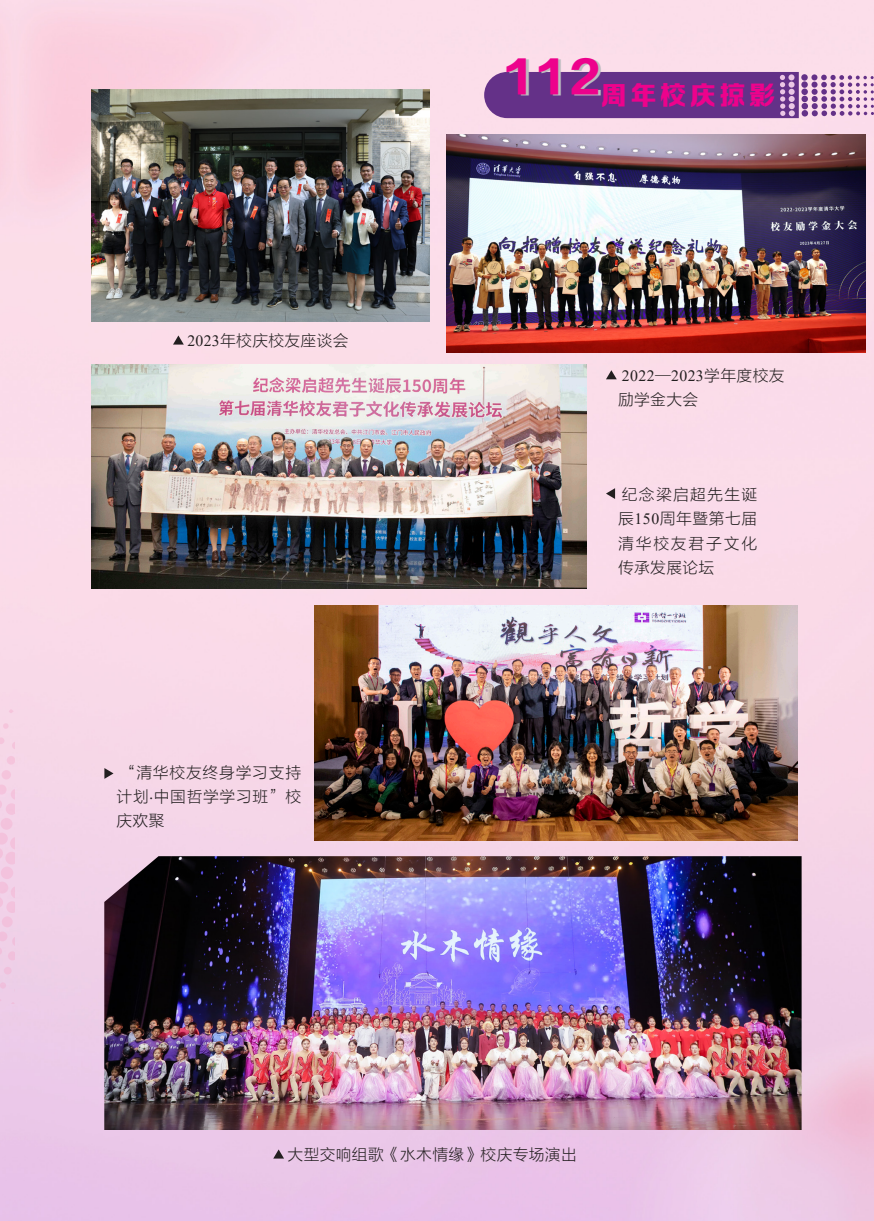
<style>
.page{position:relative;width:874px;height:1221px;background:#fff}
.page>*{position:absolute;margin:0;border:0;box-sizing:border-box;transform-origin:0 0}
.t1{font:44.62px "FZRUIZH DAJW GB1 0";color:#ed028c}
.t2{font:25.9px "FZRUIZH DAJW GB1 0";letter-spacing:.14em;color:#ed028c}
.tushuo{font:15.75px/24.5px "FZLTKHK GBK1 0";letter-spacing:.035em;color:#231f20;text-align:justify}
.s1{font-family:"Times New Roman"}
.s2{font-family:"Minion Pro"}
</style>
<div class="page">
<img style="left:0;top:0;width:873px;height:1220px">
<img style="left:92px;top:89px;width:337px;height:233px">
<svg style="left:173px;top:335px;width:11px;height:9px"></svg>
<img style="left:446px;top:134px;width:418px;height:218px">
<img style="left:92px;top:365px;width:494px;height:223px">
<img style="left:314px;top:605px;width:483px;height:235px">
<img style="left:104px;top:856px;width:697px;height:273px">
<svg style="left:605px;top:370px;width:11px;height:9px"></svg>
<svg style="left:605px;top:488px;width:9px;height:11px"></svg>
<svg style="left:104px;top:768px;width:9px;height:10px"></svg>
<svg style="left:273px;top:1149px;width:11px;height:9px"></svg>
<svg style="left:484px;top:72px;width:389px;height:46px;background:#7c4d98"></svg>
<div style="left:1px;top:866px;width:12px;height:13px;background:#f3c2dd;border-radius:50%"></div>
<svg style="left:0;top:822px;width:16px;height:42px"></svg>
<div style="left:0;top:817px;width:12px;height:12px;background:#f3c2dc;border-radius:50%"></div>
<svg style="left:0;top:881px;width:15px;height:32px"></svg>
<div style="left:2px;top:916px;width:11px;height:11px;background:#f2c1dc;border-radius:50%"></div>
<svg style="left:0;top:784px;width:15px;height:30px"></svg>
<div style="left:2px;top:770px;width:9px;height:9px;background:#f5c4dc;border-radius:50%"></div>
<div style="left:7px;top:755px;width:8px;height:9px;background:#f5c4dc;border-radius:50%"></div>
<svg style="left:0;top:931px;width:15px;height:29px"></svg>
<div style="left:4px;top:966px;width:8px;height:8px;background:#f0c0dc;border-radius:50%"></div>
<svg style="left:12px;top:741px;width:3px;height:8px"></svg>
<svg style="left:0;top:737px;width:5px;height:7px"></svg>
<svg style="left:0;top:982px;width:6px;height:6px"></svg>
<svg style="left:3px;top:723px;width:6px;height:5px"></svg>
<svg style="left:9px;top:709px;width:5px;height:4px"></svg>
<p class="tushuo" style="left:187px;top:329px;width:162px"><span class="s1">2023</span>年校庆校友座谈会</p>
<p class="tushuo" style="left:116px;top:760px;width:186px">“清华校友终身学习支持计划<span class="s2">·</span>中国哲学学习班”校庆欢聚</p>
<p class="t1" style="left:504px;top:54px;width:98px">112</p>
<p class="t2" style="left:600px;top:82px;width:176px">周年校庆掠影</p>
<p class="tushuo" style="left:617px;top:363px;width:168px"><span class="s1">2022</span>—<span class="s1">2023</span>学年度校友励学金大会</p>
<p class="tushuo" style="left:617px;top:482px;width:141px">纪念梁启超先生诞辰<span class="s1">150</span>周年暨第七届清华校友君子文化传承发展论坛</p>
<p class="tushuo" style="left:287px;top:1142px;width:290px">大型交响组歌《水木情缘》校庆专场演出</p>
</div>
